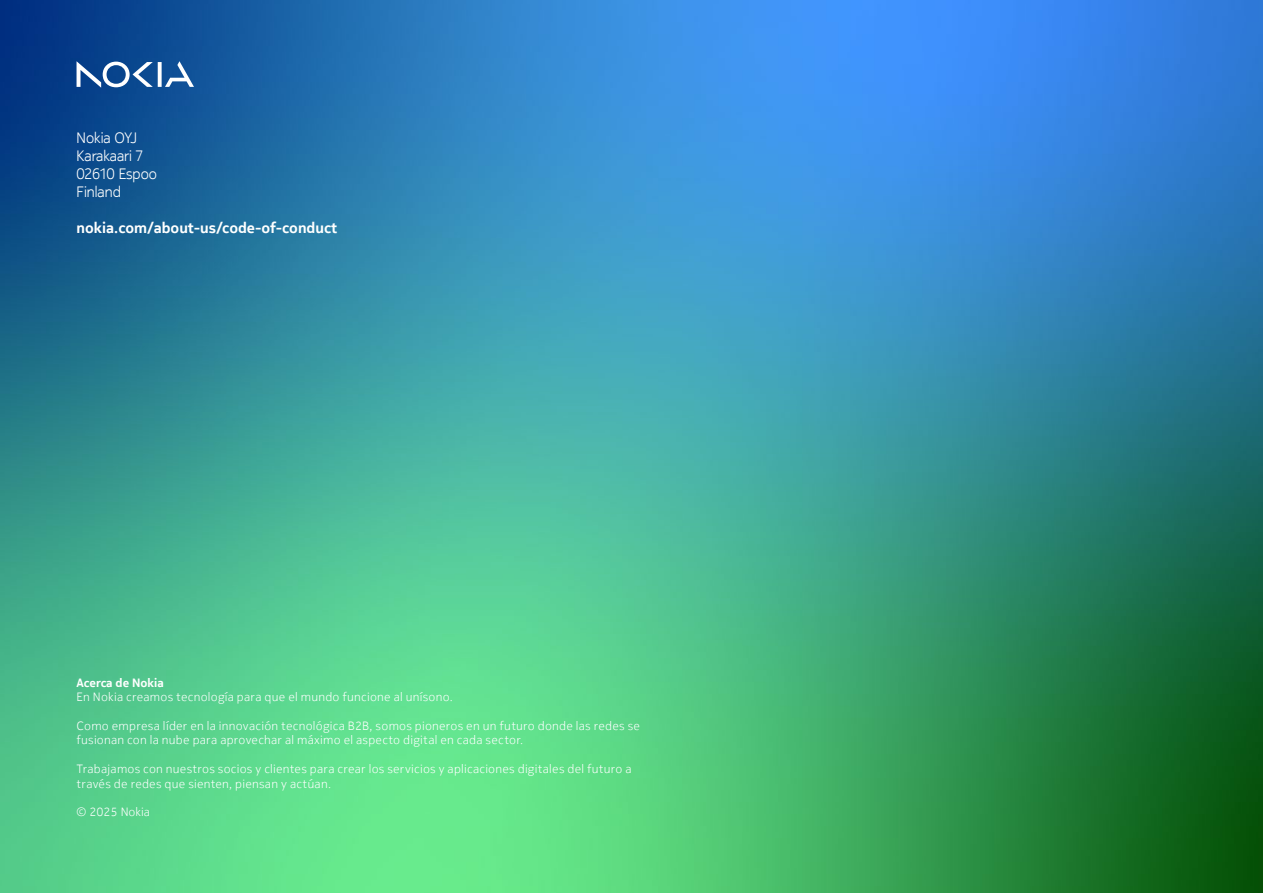
<style>
.page{position:relative;width:1263px;height:893px;background:#fff}
.page>*{position:absolute;margin:0;border:0;box-sizing:border-box;transform-origin:0 0}
.t1{font:300 15px/18px "Nokia Pure Headline";color:#fff}
.t2{font:700 15px "Nokia Pure Text";color:#fff}
.t3{font:300 12px/14.4px "Nokia Pure Text";letter-spacing:.02em;color:#fff}
.t4{font:700 12px "Nokia Pure Text";color:#fff}
.t5{font:300 12px "Nokia Pure Text";color:#fff}
</style>
<div class="page">
<img style="left:0;top:0;width:1263px;height:893px">
<svg style="left:77px;top:61px;width:117px;height:27px"></svg>
<p class="t1" style="left:77px;top:129px;width:82px">Nokia OYJ<br>Karakaari 7<br>02610 Espoo<br>Finland</p>
<p class="t2" style="left:77px;top:219px;width:262px">nokia.com/about-us/code-of-conduct</p>
<p class="t4" style="left:77px;top:675px;width:89px">Acerca de Nokia</p>
<p class="t3" style="left:77px;top:690px;width:378px">En Nokia creamos tecnología para que el mundo funcione al unísono.</p>
<p class="t3" style="left:77px;top:718px;width:565px">Como empresa líder en la innovación tecnológica B2B, somos pioneros en un futuro donde las redes se fusionan con la nube para aprovechar al máximo el aspecto digital en cada sector.</p>
<p class="t3" style="left:77px;top:762px;width:557px">Trabajamos con nuestros socios y clientes para crear los servicios y aplicaciones digitales del futuro a través de redes que sienten, piensan y actúan.</p>
<p class="t5" style="left:77px;top:805px;width:75px">© 2025 Nokia</p>
</div>
